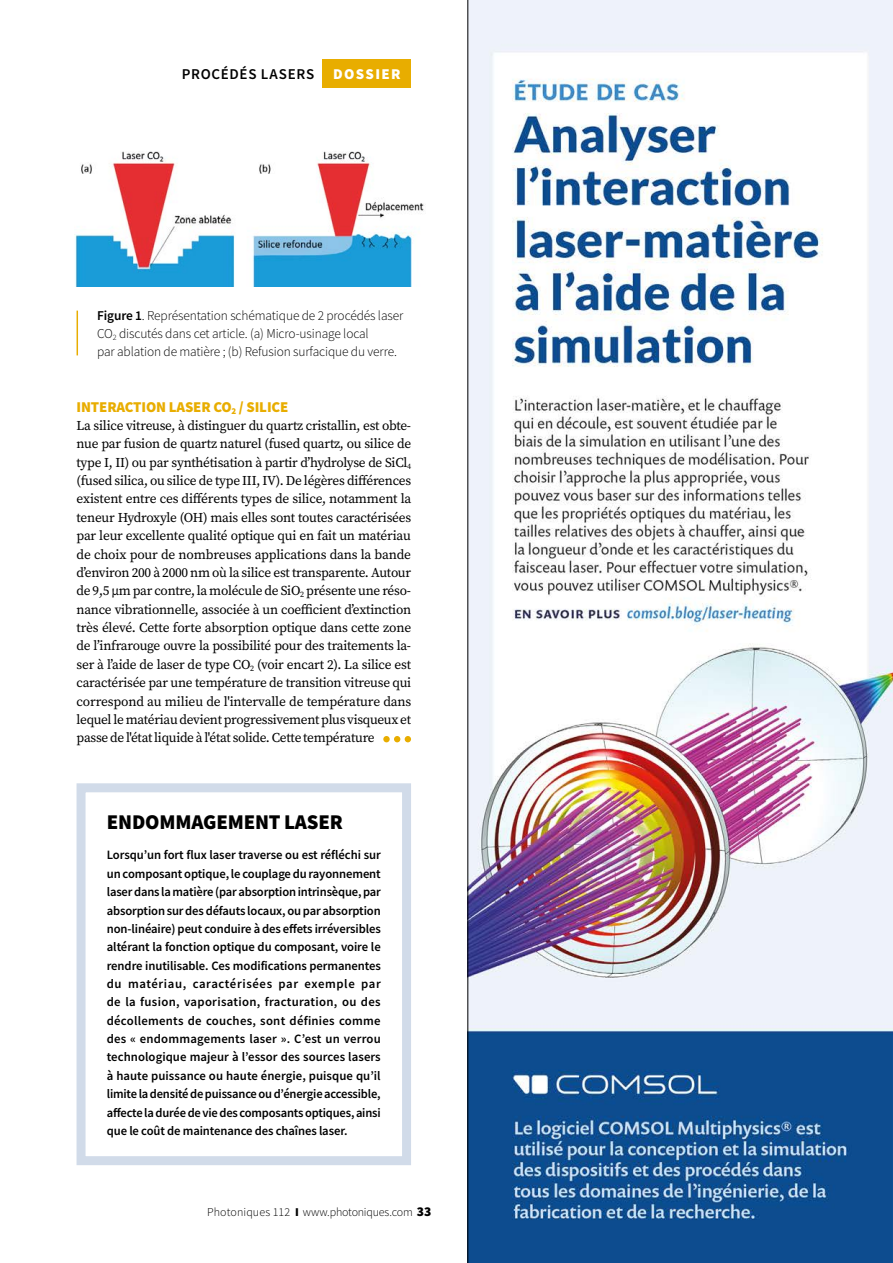
<style>
.page{position:relative;width:893px;height:1263px;background:#fff}
.page>*{position:absolute;margin:0;border:0;box-sizing:border-box;transform-origin:0 0}
.t1{font:900 21px "Source Sans Pro";letter-spacing:-.01em;color:#000}
.t2{font:900 15px "Source Sans Pro";letter-spacing:-.01em;color:#e8ad00}
.t3{font:600 15px "Source Sans Pro";color:#000}
.t4{font:900 15px "Source Sans Pro";letter-spacing:.09em;color:#fff}
.t5{font:13.5px/18.3px "Source Serif Pro";letter-spacing:-.02em;color:#000;text-align:justify}
.t6{font:300 13.5px/18.3px "Source Sans Pro";letter-spacing:-.01em;color:#000}
.t7{font:600 12.75px/18.3px "Source Sans Pro";letter-spacing:-.01em;color:#000;text-align:justify}
.t8{font:300 12px "Source Sans Pro";color:#000}
.s1{font-weight:600}
.s2{font-weight:900}
.s3{font-weight:900;font-size:13.5px}
</style>
<div class="page">
<div style="left:323px;top:60px;width:88px;height:28px;background:#e8ad00"></div>
<img style="left:74px;top:151px;width:350px;height:135px">
<hr style="left:77px;top:311px;width:1px;height:44px;background:#e8ad00">
<div style="left:77px;top:783px;width:334px;height:382px;border:9px solid #d1dbe9"></div>
<img style="left:467px;top:0;width:426px;height:1263px">
<div style="left:383px;top:736px;width:7px;height:6px;background:#e8ad00;border-radius:50%"></div>
<svg style="left:394px;top:736px;width:17px;height:6px"></svg>
<p class="t3" style="left:182px;top:64px;width:13px">Proc</p>
<p class="t3" style="left:221px;top:64px;width:49px">édés lasers</p>
<p class="t4" style="left:333px;top:64px;width:69px">DOSSIER</p>
<p class="t6" style="left:97px;top:306px;width:308px"><span class="s1">Figure 1</span>. Représentation schématique de 2 procédés laser<br>CO<sub>2</sub> discutés dans cet article. (a) Micro-usinage local<br>par ablation de matière ; (b) Refusion surfacique du verre.</p>
<p class="t2" style="left:77px;top:396px;width:213px">INTERACTION LASER CO<sub>2</sub> / SILICE</p>
<p class="t5" style="left:77px;top:416px;width:336px">La silice vitreuse, à distinguer du quartz cristallin, est obte&shy;nue par fusion de quartz naturel (fused quartz, ou silice de type I, II) ou par synthétisation à partir d’hydrolyse de SiCl<sub>4 </sub>(fused silica, ou silice de type III, IV). De légères différences existent entre ces différents types de silice, notamment la teneur Hydroxyle (OH) mais elles sont toutes caractérisées par leur excellente qualité optique qui en fait un matériau de choix pour de nombreuses applications dans la bande d’environ 200 à 2000 nm où la silice est transparente. Autour de 9,5 µm par contre, la molécule de SiO<sub>2</sub> présente une réso&shy;nance vibrationnelle, associée à un coefficient d’extinction très élevé. Cette forte absorption optique dans cette zone de l’infrarouge ouvre la possibilité pour des traitements la&shy;ser à l’aide de laser de type CO<sub>2</sub> (voir encart 2). La silice est caractérisée par une température de transition vitreuse qui correspond au milieu de l'intervalle de température dans lequel le matériau devient progressivement plus visqueux et passe de l'état liquide à l'état solide. Cette température</p>
<h1 class="t1" style="left:107px;top:808px;width:238px">ENDOMMAGEMENT LASER</h1>
<p class="t7" style="left:107px;top:846px;width:276px">Lorsqu’un fort flux laser traverse ou est réfléchi sur un composant optique, le couplage du rayonnement laser dans la matière (par absorption intrinsèque, par absorption sur des défauts locaux, ou par absorption non-linéaire) peut conduire à des effets irréversibles altérant la fonction optique du composant, voire le rendre inutilisable. Ces modifications permanentes du matériau, caractérisées par exemple par de la fusion, vaporisation, fracturation, ou des décollements de couches, sont définies comme des « endommagements laser ». C’est un verrou technologique majeur à l’essor des sources lasers à haute puissance ou haute énergie, puisque qu’il limite la densité de puissance ou d’énergie accessible, affecte la durée de vie des composants optiques, ainsi que le coût de maintenance des chaînes laser.</p>
<p class="t8" style="left:207px;top:1205px;width:226px">Photoniques 112 <span class="s2">I</span> www.photoniques.com <span class="s3">33</span></p>
</div>
